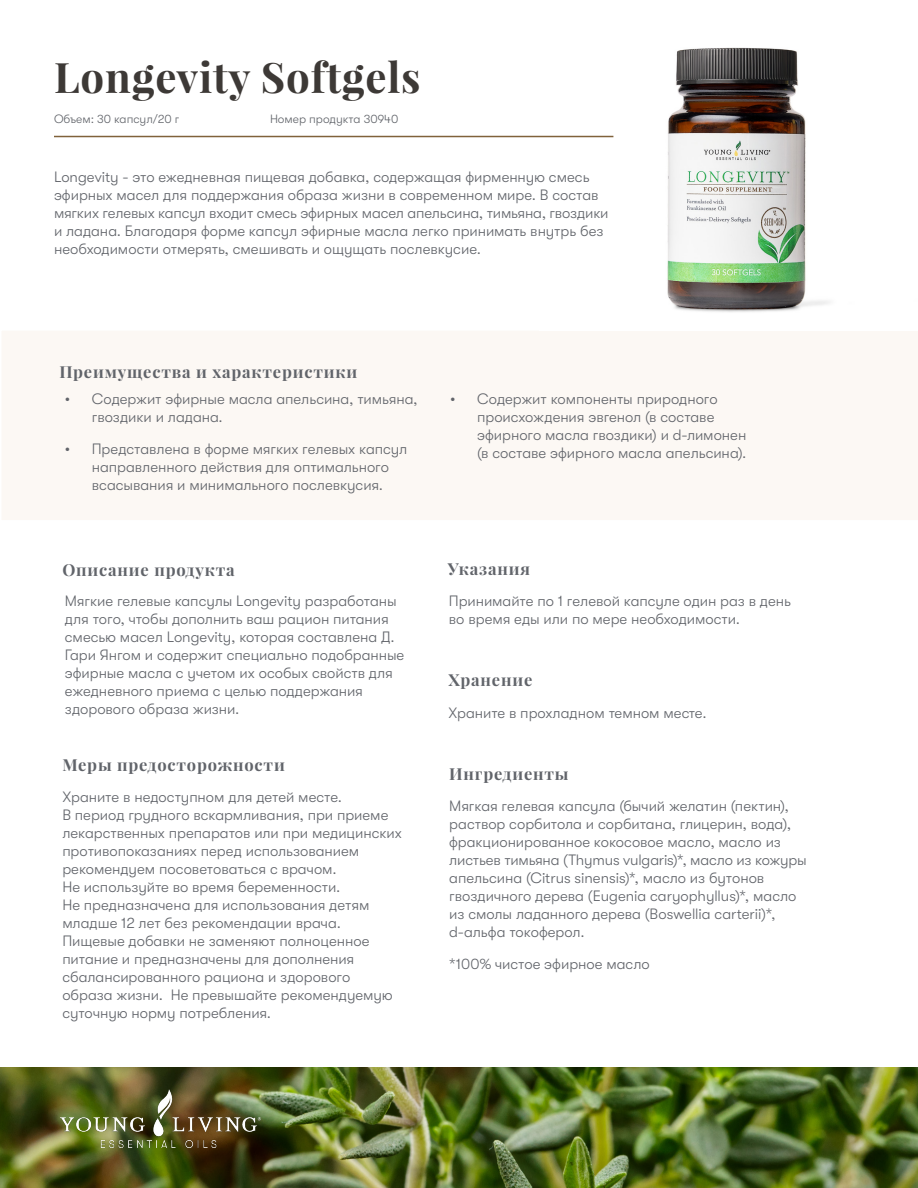
<style>
.page{position:relative;width:918px;height:1188px;background:#fff}
.page>*{position:absolute;margin:0;border:0;box-sizing:border-box;transform-origin:0 0}
.t1{font:700 42px "Playfair Display";letter-spacing:.02em;color:#3d3936}
.t2{font:700 16.5px "Playfair Display";letter-spacing:.05em;color:#61646a}
.t3{font:300 15px/18px "GT Walsheim Pro";letter-spacing:-.005em;color:#61646a}
.t4{font:300 12px "GT Walsheim Pro";color:#61646a}
</style>
<div class="page">
<img style="left:0;top:1067px;width:918px;height:121px">
<img style="left:60px;top:1090px;width:201px;height:58px">
<div style="left:2px;top:331px;width:916px;height:189px;background:#fcf8f4"></div>
<img style="left:539px;top:47px;width:291px;height:265px">
<hr style="left:54px;top:136px;width:559px;height:1px;background:#80623b">
<h1 class="t1" style="left:54px;top:51px;width:368px">Longevity Softgels</h1>
<p class="t4" style="left:54px;top:112px;width:127px">Объем: 30 капсул/20 г</p>
<p class="t4" style="left:270px;top:112px;width:130px">Номер продукта 30940</p>
<p class="t3" style="left:54px;top:168px;width:556px">Longevity - это ежедневная пищевая добавка, содержащая фирменную смесь эфирных масел для поддержания образа жизни в современном мире. В состав мягких гелевых капсул входит смесь эфирных масел апельсина, тимьяна, гвоздики и ладана. Благодаря форме капсул эфирные масла легко принимать внутрь без необходимости отмерять, смешивать и ощущать послевкусие.</p>
<p class="t2" style="left:59px;top:361px;width:299px">Преимущества и характеристики</p>
<p class="t3" style="left:92px;top:390px;width:327px;text-indent:-27px">• Содержит эфирные масла апельсина, тимьяна, гвоздики и ладана.</p>
<p class="t3" style="left:65px;top:440px;width:344px;text-align:center">• Представлена в форме мягких гелевых капсул направленного действия для оптимального всасывания и минимального послевкусия.</p>
<p class="t3" style="left:477px;top:390px;width:271px;text-indent:-27px">• Содержит компоненты природного происхождения эвгенол (в составе эфирного масла гвоздики) и d-лимонен (в составе эфирного масла апельсина).</p>
<p class="t2" style="left:62px;top:559px;width:174px">Описание продукта</p>
<p class="t2" style="left:448px;top:559px;width:84px">Указания</p>
<p class="t3" style="left:65px;top:592px;width:341px">Мягкие гелевые капсулы Longevity разработаны для того, чтобы дополнить ваш рацион питания смесью масел Longevity, которая составлена Д.<br>Гари Янгом и содержит специально подобранные эфирные масла с учетом их особых свойств для ежедневного приема с целью поддержания здорового образа жизни.</p>
<p class="t2" style="left:62px;top:755px;width:224px">Меры предосторожности</p>
<p class="t3" style="left:62px;top:788px;width:341px">Храните в недоступном для детей месте.<br>В период грудного вскармливания, при приеме лекарственных препаратов или при медицинских противопоказаниях перед использованием рекомендуем посоветоваться с врачом.<br>Не используйте во время беременности.<br>Не предназначена для использования детям младше 12 лет без рекомендации врача.<br>Пищевые добавки не заменяют полноценное питание и предназначены для дополнения сбалансированного рациона и здорового образа жизни. Не превышайте рекомендуемую суточную норму потребления.</p>
<p class="t3" style="left:449px;top:592px;width:344px">Принимайте по 1 гелевой капсуле один раз в день во время еды или по мере необходимости.</p>
<p class="t2" style="left:448px;top:670px;width:86px">Хранение</p>
<p class="t3" style="left:448px;top:703px;width:260px">Храните в прохладном темном месте.</p>
<p class="t2" style="left:449px;top:764px;width:121px">Ингредиенты</p>
<p class="t3" style="left:449px;top:797px;width:359px">Мягкая гелевая капсула (бычий желатин (пектин), раствор сорбитола и сорбитана, глицерин, вода), фракционированное кокосовое масло, масло из листьев тимьяна (Thymus vulgaris)*, масло из кожуры апельсина (Citrus sinensis)*, масло из бутонов гвоздичного дерева (Eugenia caryophyllus)*, масло из смолы ладанного дерева (Boswellia carterii)*, d-альфа токоферол.</p>
<p class="t3" style="left:449px;top:955px;width:202px">*100% чистое эфирное масло</p>
</div>
